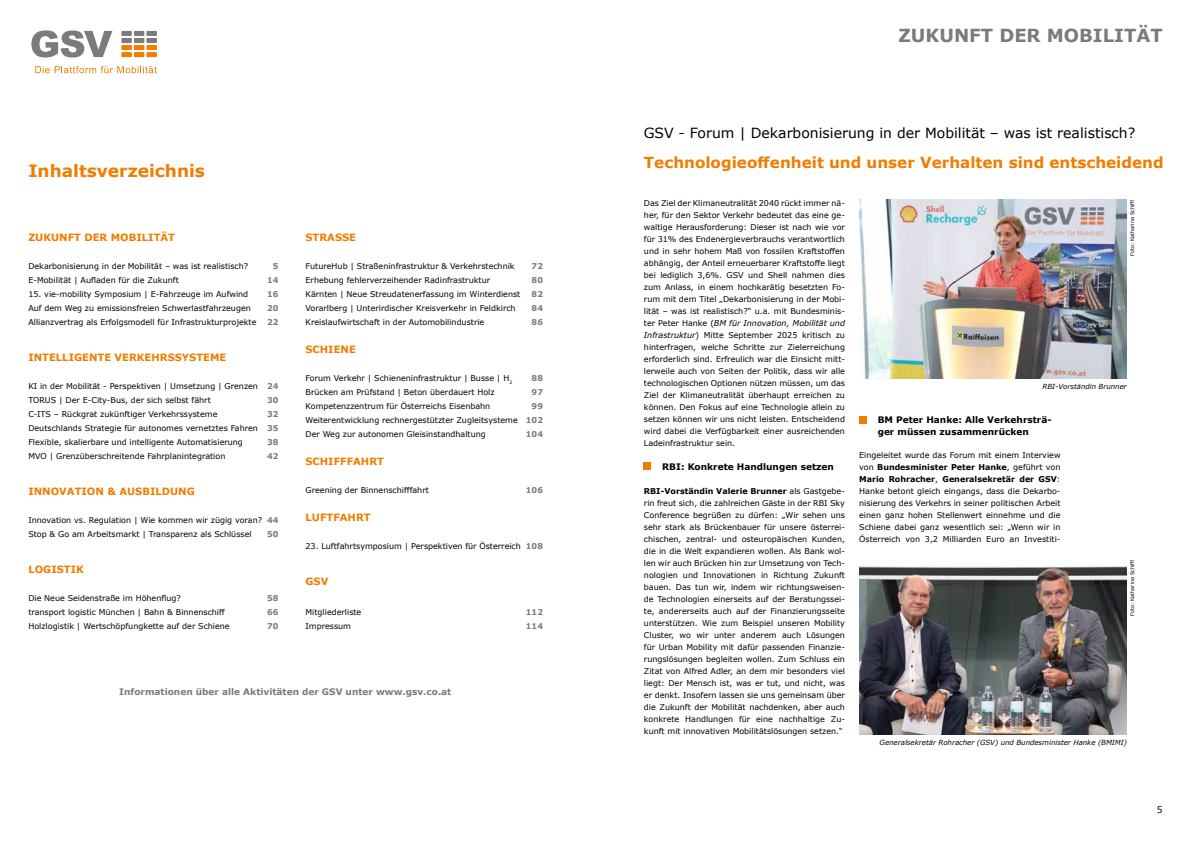
<style>
.page{position:relative;width:1191px;height:842px;background:#fff}
.page>*{position:absolute;margin:0;border:0;box-sizing:border-box;transform-origin:0 0}
.t1{font:700 18px "Verdana";color:#7c7b7b}
.t2{font:700 17px "Verdana";color:#ef7d00}
.t3{font:700 15.2px "Verdana";color:#ef7d00}
.t4{font:14px "Verdana";color:#000}
.t5{font:700 10px "Verdana";color:#ef7d00}
.t6{font:700 9px/12px "Verdana";color:#000}
.t7{font:700 9px "Verdana";color:#7c7b7b}
.t8{font:9px "Verdana";color:#000}
.t9{font:8px/12px "Verdana";color:#000}
.t10{font:700 8px/14px "Verdana";color:#7c7b7b;text-align:justify}
.t11{font:italic 7px "Verdana";color:#000}
.t12{font:5px "Verdana";color:#000}
.s1{font-style:italic}
.s2{font-weight:700}
</style>
<div class="page">
<div style="left:644px;top:463px;width:7px;height:7px;background:#ef7d00"></div>
<div style="left:859px;top:416px;width:7px;height:7px;background:#ef7d00"></div>
<svg style="left:31px;top:30px;width:81px;height:28px"></svg>
<svg style="left:35px;top:66px;width:122px;height:7px"></svg>
<div style="left:146px;top:31px;width:11px;height:5px;background:#7c7b7b"></div>
<div style="left:121px;top:31px;width:11px;height:5px;background:#7c7b7b"></div>
<div style="left:134px;top:31px;width:10px;height:5px;background:#7c7b7b"></div>
<div style="left:146px;top:38px;width:11px;height:5px;background:#7c7b7b"></div>
<div style="left:121px;top:38px;width:11px;height:5px;background:#7c7b7b"></div>
<div style="left:134px;top:38px;width:10px;height:5px;background:#7c7b7b"></div>
<div style="left:146px;top:45px;width:11px;height:5px;background:#ef7d00"></div>
<div style="left:121px;top:45px;width:11px;height:5px;background:#ef7d00"></div>
<div style="left:134px;top:45px;width:10px;height:5px;background:#ef7d00"></div>
<div style="left:146px;top:52px;width:11px;height:5px;background:#ef7d00"></div>
<div style="left:121px;top:52px;width:11px;height:5px;background:#ef7d00"></div>
<div style="left:134px;top:52px;width:10px;height:5px;background:#ef7d00"></div>
<img style="left:859px;top:566px;width:267px;height:169px">
<img style="left:859px;top:200px;width:267px;height:178px">
<h2 class="t2" style="left:28px;top:159px;width:178px">Inhaltsverzeichnis</h2>
<p class="t5" style="left:28px;top:230px;width:148px">ZUKUNFT DER MOBILITÄT</p>
<p class="t9" style="left:28px;top:259px;width:221px;line-height:14px">Dekarbonisierung in der Mobilität – was ist realistisch?<br>E-Mobilität | Aufladen für die Zukunft</p>
<p class="t9" style="left:28px;top:287px;width:230px;line-height:14px">15. vie-mobility Symposium | E-Fahrzeuge im Aufwind<br>Auf dem Weg zu emissionsfreien Schwerlastfahrzeugen<br>Allianzvertrag als Erfolgsmodell für Infrastrukturprojekte</p>
<p class="t5" style="left:28px;top:350px;width:199px">INTELLIGENTE VERKEHRSSYSTEME</p>
<p class="t9" style="left:28px;top:379px;width:231px;line-height:14px">KI in der Mobilität - Perspektiven | Umsetzung | Grenzen TORUS | Der E-City-Bus, der sich selbst fährt<br>C-ITS – Rückgrat zukünftiger Verkehrssysteme Deutschlands Strategie für autonomes vernetztes Fahren Flexible, skalierbare und intelligente Automatisierung MVO | Grenzüberschreitende Fahrplanintegration</p>
<p class="t5" style="left:28px;top:484px;width:168px">INNOVATION &amp; AUSBILDUNG</p>
<p class="t9" style="left:28px;top:513px;width:235px;line-height:14px">Innovation vs. Regulation | Wie kommen wir zügig voran?<br>Stop &amp; Go am Arbeitsmarkt | Transparenz als Schlüssel</p>
<p class="t5" style="left:28px;top:562px;width:57px">LOGISTIK</p>
<p class="t9" style="left:28px;top:591px;width:203px;line-height:14px">Die Neue Seidenstraße im Höhenflug?<br>transport logistic München | Bahn &amp; Binnenschiff<br>Holzlogistik | Wertschöpfungkette auf der Schiene</p>
<p class="t10" style="left:267px;top:259px;width:13px;text-indent:6px">5<br>14<br>16<br>20<br>22</p>
<p class="t10" style="left:267px;top:379px;width:13px">24<br>30<br>32<br>35<br>38<br>42</p>
<p class="t10" style="left:267px;top:513px;width:13px">44<br>50</p>
<p class="t10" style="left:267px;top:591px;width:13px">58<br>66<br>70</p>
<p class="t5" style="left:305px;top:230px;width:52px">STRASSE</p>
<p class="t9" style="left:305px;top:259px;width:216px;line-height:14px">FutureHub | Straßeninfrastruktur &amp; Verkehrstechnik Erhebung fehlerverzeihender Radinfrastruktur Kärnten | Neue Streudatenerfassung im Winterdienst Vorarlberg | Unterirdischer Kreisverkehr in Feldkirch Kreislaufwirtschaft in der Automobilindustrie</p>
<p class="t5" style="left:305px;top:342px;width:52px">SCHIENE</p>
<p class="t9" style="left:305px;top:371px;width:214px;line-height:14px">Forum Verkehr | Schieneninfrastruktur | Busse | H<sub>2<br></sub>Brücken am Prüfstand | Beton überdauert Holz Kompetenzzentrum für Österreichs Eisenbahn Weiterentwicklung rechnergestützter Zugleitsysteme Der Weg zur autonomen Gleisinstandhaltung</p>
<p class="t5" style="left:305px;top:454px;width:80px">SCHIFFFAHRT</p>
<p class="t9" style="left:305px;top:484px;width:125px">Greening der Binnenschifffahrt</p>
<p class="t5" style="left:305px;top:510px;width:67px">LUFTFAHRT</p>
<p class="t9" style="left:305px;top:540px;width:217px">23. Luftfahrtsymposium | Perspektiven für Österreich</p>
<p class="t5" style="left:305px;top:574px;width:24px">GSV</p>
<p class="t9" style="left:305px;top:605px;width:57px;line-height:14px">Mitgliederliste<br>Impressum</p>
<p class="t10" style="left:531px;top:259px;width:13px">72<br>80<br>82<br>84<br>86</p>
<p class="t10" style="left:526px;top:371px;width:19px;text-align:right">88<br>97<br>99<br>102<br>104</p>
<p class="t10" style="left:526px;top:483px;width:19px">106</p>
<p class="t10" style="left:526px;top:539px;width:19px">108</p>
<p class="t10" style="left:526px;top:605px;width:19px">112<br>114</p>
<p class="t7" style="left:119px;top:686px;width:333px">Informationen über alle Aktivitäten der GSV unter www.gsv.co.at</p>
<h1 class="t1" style="left:898px;top:23px;width:266px">ZUKUNFT DER MOBILITÄT</h1>
<h3 class="t4" style="left:643px;top:124px;width:493px">GSV - Forum | Dekarbonisierung in der Mobilität – was ist realistisch?</h3>
<h3 class="t3" style="left:644px;top:152px;width:521px">Technologieoffenheit und unser Verhalten sind entscheidend</h3>
<p class="t9" style="left:644px;top:197px;width:203px;text-align:justify">Das Ziel der Klimaneutralität 2040 rückt immer nä&shy;her, für den Sektor Verkehr bedeutet das eine ge&shy;waltige Herausforderung: Dieser ist nach wie vor für 31% des Endenergieverbrauchs verantwortlich und in sehr hohem Maß von fossilen Kraftstoffen abhängig, der Anteil erneuerbarer Kraftstoffe liegt bei lediglich 3,6%. GSV und Shell nahmen dies zum Anlass, in einem hochkarätig besetzten Fo&shy;rum mit dem Titel „Dekarbonisierung in der Mobi&shy;lität – was ist realistisch?“ u.a. mit Bundesminis&shy;ter Peter Hanke (<span class="s1">BM für Innovation, Mobilität und Infrastruktur</span>) Mitte September 2025 kritisch zu hinterfragen, welche Schritte zur Zielerreichung erforderlich sind. Erfreulich war die Einsicht mitt&shy;lerweile auch von Seiten der Politik, dass wir alle technologischen Optionen nützen müssen, um das Ziel der Klimaneutralität überhaupt erreichen zu können. Den Fokus auf eine Technologie allein zu setzen können wir uns nicht leisten. Entscheidend wird dabei die Verfügbarkeit einer ausreichenden Ladeinfrastruktur sein.</p>
<p class="t6" style="left:662px;top:460px;width:173px">RBI: Konkrete Handlungen setzen</p>
<p class="t9" style="left:644px;top:485px;width:203px;text-align:justify"><span class="s2">RBI-Vorständin Valerie Brunner</span> als Gastgebe&shy;rin freut sich, die zahlreichen Gäste in der RBI Sky Conference begrüßen zu dürfen: „Wir sehen uns sehr stark als Brückenbauer für unsere österrei&shy;chischen, zentral- und osteuropäischen Kunden, die in die Welt expandieren wollen. Als Bank wol&shy;len wir auch Brücken hin zur Umsetzung von Tech&shy;nologien und Innovationen in Richtung Zukunft bauen. Das tun wir, indem wir richtungsweisen&shy;de Technologien einerseits auf der Beratungssei&shy;te, andererseits auch auf der Finanzierungsseite unterstützen. Wie zum Beispiel unseren Mobility Cluster, wo wir unter anderem auch Lösungen für Urban Mobility mit dafür passenden Finanzie&shy;rungslösungen begleiten wollen. Zum Schluss ein Zitat von Alfred Adler, an dem mir besonders viel liegt: Der Mensch ist, was er tut, und nicht, was er denkt. Insofern lassen sie uns gemeinsam über die Zukunft der Mobilität nachdenken, aber auch konkrete Handlungen für eine nachhaltige Zu&shy;kunft mit innovativen Mobilitätslösungen setzen.“</p>
<p class="t12" style="left:1128px;top:256px;width:58px;rotate:-90deg">Foto: Katharina Schiffl</p>
<p class="t11" style="left:1042px;top:382px;width:86px">RBI-Vorständin Brunner</p>
<p class="t6" style="left:877px;top:413px;width:175px">BM Peter Hanke: Alle Verkehrsträ&shy;ger müssen zusammenrücken</p>
<p class="t9" style="left:859px;top:449px;width:203px;text-align:justify">Eingeleitet wurde das Forum mit einem Interview von <span class="s2">Bundesminister Peter Hanke</span>, geführt von <span class="s2">Mario Rohracher</span>, <span class="s2">Generalsekretär der GSV</span>:<br>Hanke betont gleich eingangs, dass die Dekarbo&shy;nisierung des Verkehrs in seiner politischen Arbeit einen ganz hohen Stellenwert einnehme und die Schiene dabei ganz wesentlich sei: „Wenn wir in Österreich von 3,2 Milliarden Euro an Investiti-</p>
<p class="t12" style="left:1128px;top:616px;width:58px;rotate:-90deg">Foto: Katharina Schiffl</p>
<p class="t11" style="left:879px;top:738px;width:249px">Generalsekretär Rohracher (GSV) und Bundesminister Hanke (BMIMI)</p>
<p class="t8" style="left:1156px;top:803px;width:7px">5</p>
</div>
